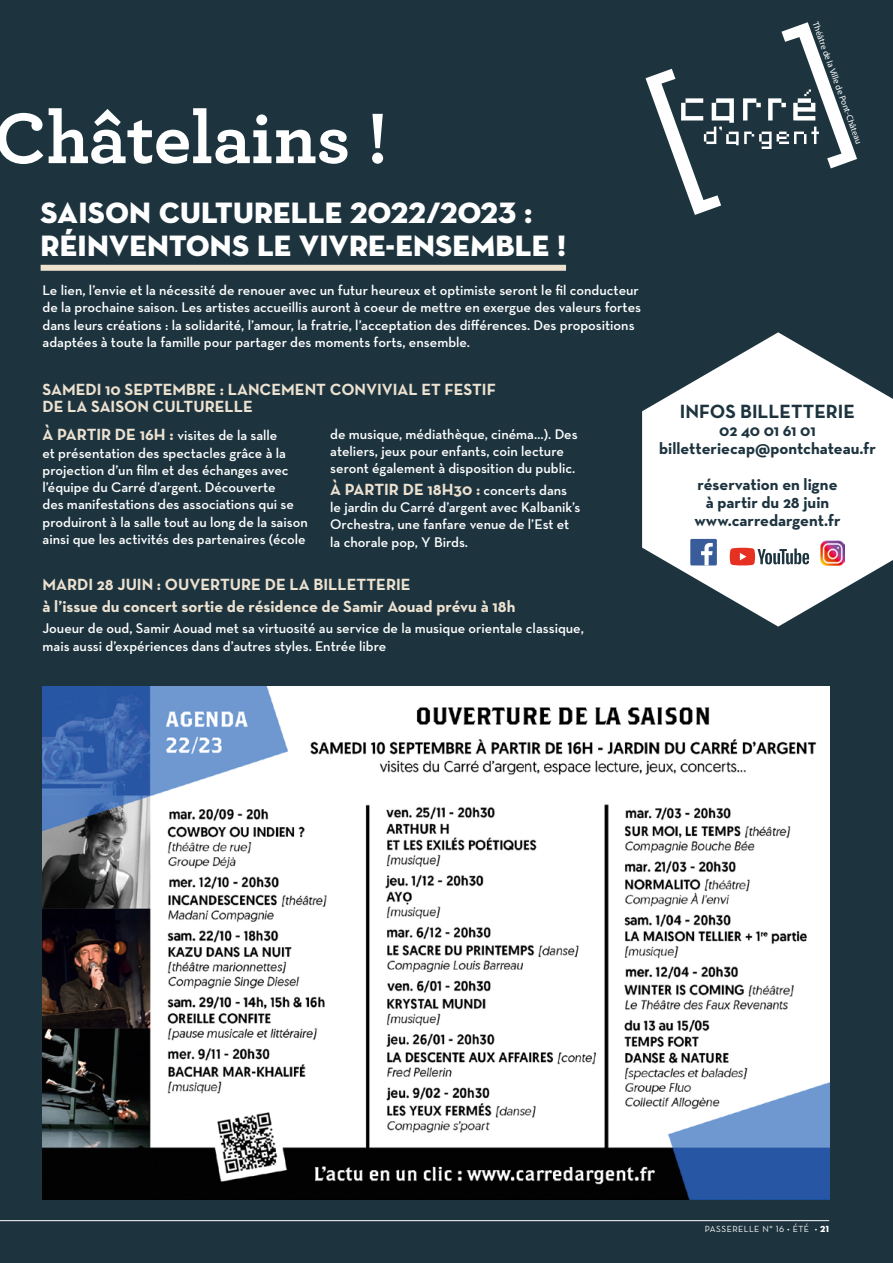
<style>
.page{position:relative;width:893px;height:1263px;background:#1d343f}
.page>*{position:absolute;margin:0;border:0;box-sizing:border-box;transform-origin:0 0}
.t1{font:700 75px "Archer Pro";color:#fff}
.t2{font:30px/33px "Neutra Disp Titling";letter-spacing:.01em;color:#fff}
.t3{font:700 19.5px "Neutra Text";color:#1d343f}
.t4{font:700 16.5px/17.2px "Neutra Text";color:#ede1d0}
.t5{font:700 16.5px/18px "Neutra Text";color:#1d343f;text-align:center}
.t6{font:600 14.25px/17.2px "Neutra Text";color:#fff}
.t7{font:9px "Neutra Text Book Alt";letter-spacing:.05em;color:#fff}
.t8{font:500 8.85px "Geomanist";color:#fff}
.s1{font-weight:700;font-size:16.5px;color:#ede1d0}
.s2{font-weight:600;font-size:14.25px;color:#fff}
.s3{font-family:"Neutra Disp Titling"}
</style>
<div class="page">
<hr style="left:0;top:1220px;width:829px;height:1px;background:#fff">
<img style="left:43px;top:686px;width:786px;height:513px">
<svg style="left:642px;top:332px;width:251px;height:295px"></svg>
<div style="left:41px;top:265px;width:525px;height:6px;background:#ede1d0"></div>
<svg style="left:730px;top:548px;width:79px;height:17px"></svg>
<div style="left:690px;top:539px;width:27px;height:26px;background:#395c9a"></div>
<svg style="left:701px;top:543px;width:12px;height:22px"></svg>
<img style="left:820px;top:541px;width:25px;height:24px">
<svg style="left:645px;top:22px;width:212px;height:193px"></svg>
<h1 class="t1" style="left:-6px;top:79px;width:395px">Châtelains !</h1>
<h2 class="t2" style="left:41px;top:197px;width:527px">SAISON CULTURELLE 2022/2023 :<br>RÉINVENTONS LE VIVRE-ENSEMBLE !</h2>
<p class="t6" style="left:43px;top:281px;width:600px">Le lien, l’envie et la nécessité de renouer avec un futur heureux et optimiste seront le fil conducteur de la prochaine saison. Les artistes accueillis auront à coeur de mettre en exergue des valeurs fortes dans leurs créations : la solidarité, l’amour, la fratrie, l’acceptation des différences. Des propositions adaptées à toute la famille pour partager des moments forts, ensemble.</p>
<p class="t4" style="left:43px;top:380px;width:455px">SAMEDI 10 SEPTEMBRE : LANCEMENT CONVIVIAL ET FESTIF<br>DE LA SAISON CULTURELLE</p>
<p class="t6" style="left:43px;top:427px;width:267px"><span class="s1">À PARTIR DE 16H :</span> visites de la salle<br>et présentation des spectacles grâce à la projection d’un film et des échanges avec l’équipe du Carré d’argent. Découverte<br>des manifestations des associations qui se produiront à la salle tout au long de la saison ainsi que les activités des partenaires (école</p>
<p class="t6" style="left:330px;top:425px;width:249px">de musique, médiathèque, cinéma…). Des ateliers, jeux pour enfants, coin lecture seront également à disposition du public.</p>
<p class="t4" style="left:330px;top:480px;width:238px">À PARTIR DE 18H30 : <span class="s2">concerts dans</span></p>
<p class="t6" style="left:330px;top:498px;width:252px">le jardin du Carré d’argent avec Kalbanik’s<br>Orchestra, une fanfare venue de l’Est et la chorale pop, Y Birds.</p>
<p class="t4" style="left:43px;top:574px;width:474px;line-height:21.5px">MARDI 28 JUIN : OUVERTURE DE LA BILLETTERIE<br>à l’issue du concert sortie de résidence de Samir Aouad prévu à 18h</p>
<p class="t6" style="left:43px;top:620px;width:543px">Joueur de oud, Samir Aouad met sa virtuosité au service de la musique orientale classique, mais aussi d’expériences dans d’autres styles. Entrée libre</p>
<p class="t8" style="left:820px;top:21px;width:131px;rotate:70deg">Théâtre de la Ville de Pont-Château</p>
<h3 class="t3" style="left:680px;top:399px;width:177px">INFOS BILLETTERIE</h3>
<p class="t5" style="left:659px;top:421px;width:218px">02 40 01 61 01 billetteriecap@pontchateau.fr</p>
<p class="t5" style="left:694px;top:475px;width:148px">réservation en ligne à partir du 28 juin www.carredargent.fr</p>
<p class="t7" style="left:705px;top:1223px;width:126px">PASSERELLE N° 16 • ÉTÉ • <span class="s3">21</span></p>
</div>
